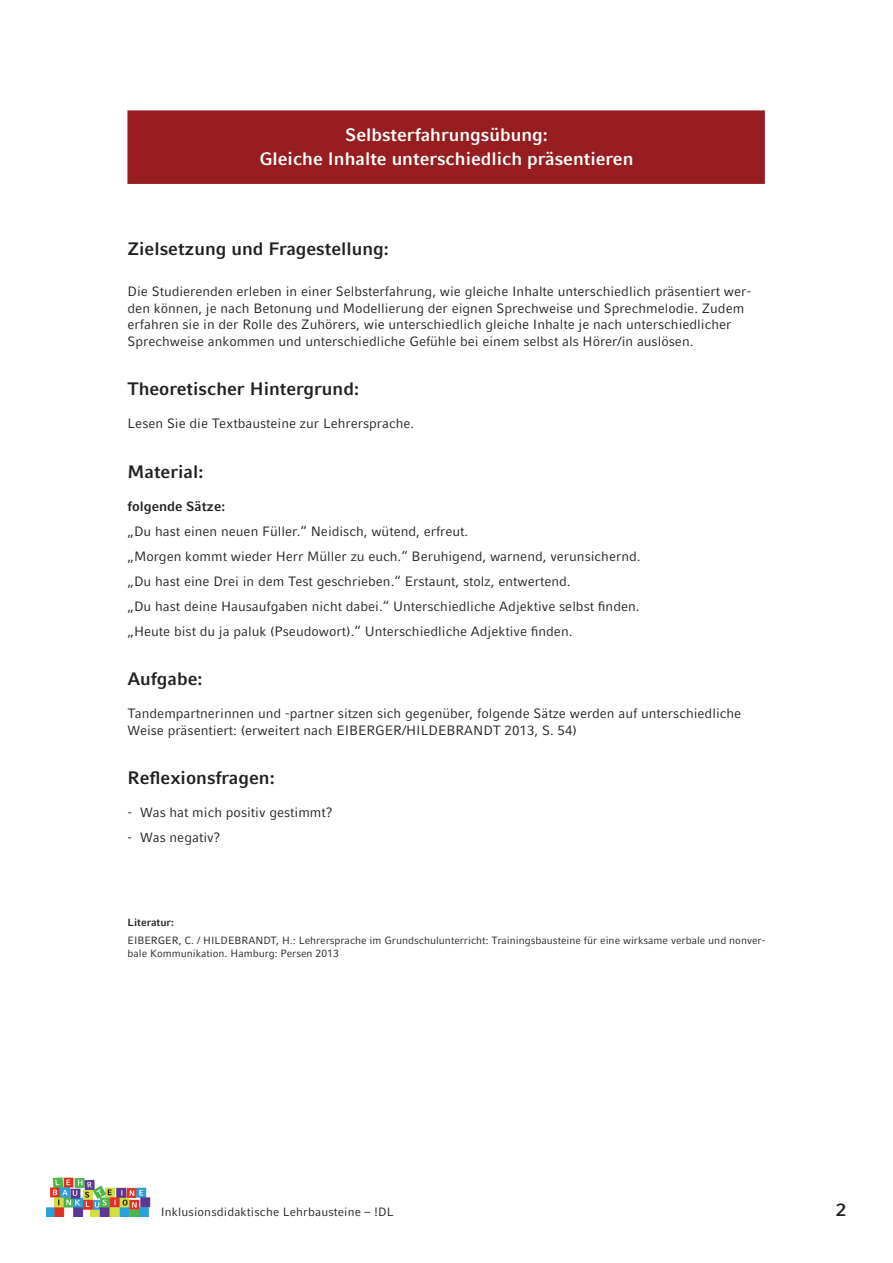
<style>
.page{position:relative;width:893px;height:1263px;background:#fff}
.page>*{position:absolute;margin:0;border:0;box-sizing:border-box;transform-origin:0 0}
.Head_12pt{font:700 18px "LMU Compatil Fact";color:#231f20}
.Head_12pt-2{font:700 18px "LMU Compatil Fact";color:#fff}
.Fließ{font:13.5px/16.5px "LMU Compatil Fact";color:#231f20}
.Liste{font:13.5px "LMU Compatil Fact";color:#231f20}
.Fließ-2{font:700 13.5px "LMU Compatil Fact";color:#231f20}
.t1{font:12px "LMU Compatil Fact";letter-spacing:.01em;color:#231f20}
.Literatur{font:10.5px/13.5px "LMU Compatil Fact";color:#231f20}
.Literatur-2{font:700 10.5px "LMU Compatil Fact";color:#231f20}
</style>
<div class="page">
<img style="left:47px;top:1177px;width:104px;height:39px">
<div style="left:128px;top:111px;width:637px;height:73px;background:#971d20;border:1px solid #971d20"></div>
<p class="Head_12pt-2" style="left:345px;top:124px;width:204px">Selbsterfahrungsübung:</p>
<p class="Head_12pt-2" style="left:259px;top:148px;width:375px">Gleiche Inhalte unterschiedlich präsentieren</p>
<p class="Head_12pt" style="left:128px;top:238px;width:263px">Zielsetzung und Fragestellung:</p>
<p class="Fließ" style="left:128px;top:283px;width:625px">Die Studierenden erleben in einer Selbsterfahrung, wie gleiche Inhalte unterschiedlich präsentiert wer&shy;den können, je nach Betonung und Modellierung der eignen Sprechweise und Sprechmelodie. Zudem erfahren sie in der Rolle des Zuhörers, wie unterschiedlich gleiche Inhalte je nach unterschiedlicher Sprechweise ankommen und unterschiedliche Gefühle bei einem selbst als Hörer/in auslösen.</p>
<p class="Head_12pt" style="left:128px;top:378px;width:233px">Theoretischer Hintergrund:</p>
<p class="Fließ" style="left:128px;top:415px;width:288px">Lesen Sie die Textbausteine zur Lehrersprache.</p>
<p class="Head_12pt" style="left:128px;top:461px;width:77px">Material:</p>
<p class="Fließ-2" style="left:128px;top:498px;width:99px">folgende Sätze:</p>
<p class="Fließ" style="left:128px;top:522px;width:342px">„Du hast einen neuen Füller.“ Neidisch, wütend, erfreut.</p>
<p class="Fließ" style="left:128px;top:547px;width:515px">„Morgen kommt wieder Herr Müller zu euch.“ Beruhigend, warnend, verunsichernd.</p>
<p class="Fließ" style="left:128px;top:573px;width:445px">„Du hast eine Drei in dem Test geschrieben.“ Erstaunt, stolz, entwertend.</p>
<p class="Fließ" style="left:128px;top:598px;width:514px">„Du hast deine Hausaufgaben nicht dabei.“ Unterschiedliche Adjektive selbst finden.</p>
<p class="Fließ" style="left:128px;top:623px;width:446px">„Heute bist du ja paluk (Pseudowort).“ Unterschiedliche Adjektive finden.</p>
<p class="Head_12pt" style="left:128px;top:668px;width:76px">Aufgabe:</p>
<p class="Fließ" style="left:128px;top:705px;width:615px">Tandempartnerinnen und -partner sitzen sich gegenüber, folgende Sätze werden auf unterschiedliche<br>Weise präsentiert: (erweitert nach EIBERGER/HILDEBRANDT 2013, S. 54)</p>
<p class="Head_12pt" style="left:128px;top:767px;width:149px">Reflexionsfragen:</p>
<p class="Liste" style="left:128px;top:804px;width:207px">- Was hat mich positiv gestimmt?</p>
<p class="Liste" style="left:128px;top:829px;width:95px">- Was negativ?</p>
<p class="Literatur-2" style="left:128px;top:916px;width:48px">Literatur:</p>
<p class="Literatur" style="left:128px;top:933px;width:639px">EIBERGER, C. / HILDEBRANDT, H.: Lehrersprache im Grundschulunterricht: Trainingsbausteine für eine wirksame verbale und nonver&shy;bale Kommunikation. Hamburg: Persen 2013</p>
<p class="t1" style="left:161px;top:1205px;width:234px">Inklusionsdidaktische Lehrbausteine – !DL</p>
<p class="Head_12pt" style="left:836px;top:1199px;width:12px">2</p>
</div>
